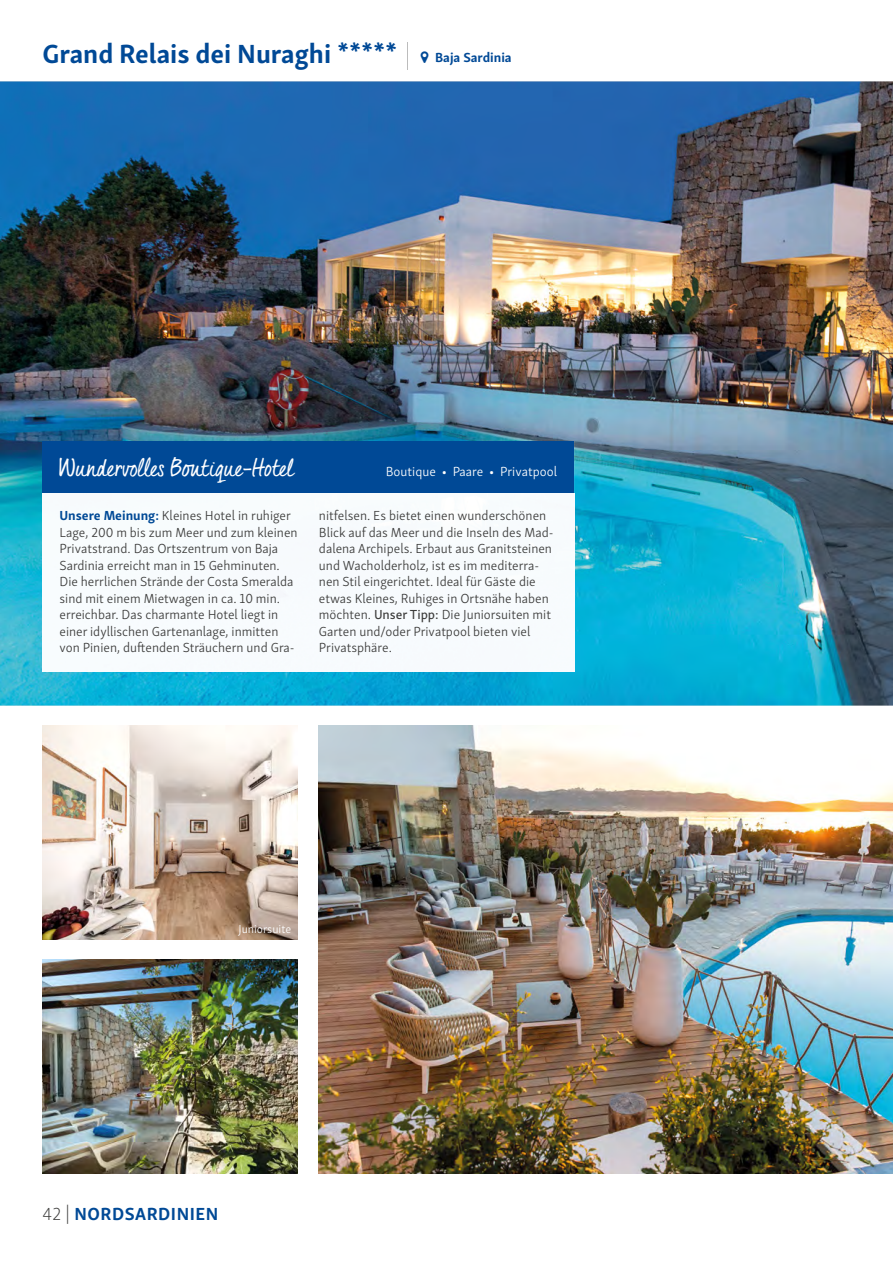
<style>
.page{position:relative;width:893px;height:1263px;background:#fff}
.page>*{position:absolute;margin:0;border:0;box-sizing:border-box;transform-origin:0 0}
.t1{font:700 27px "Skolar Sans";color:#004996}
.t2{font:24px "Quintus";color:#fff}
.t3{font:700 18px "Skolar Sans";letter-spacing:.03em;color:#004996}
.t4{font:300 13.5px/16.5px "Skolar Sans Latn";color:#3c3c3b}
.t5{font:300 13.5px "Skolar Sans Latn";color:#fff}
.t6{font:700 13.5px "Skolar Sans";color:#004996}
.t7{font:300 12px "Skolar Sans Latn";color:#fff}
.s1{font-family:"Skolar Sans";font-weight:700;color:#004996}
.s2{font-family:"Skolar Sans Latn Me";font-weight:400}
.s3{font-family:"Skolar Sans Latn El";font-weight:400;color:#3c3c3b}
</style>
<div class="page">
<img style="left:0;top:81px;width:893px;height:624px">
<img style="left:319px;top:725px;width:574px;height:448px">
<img style="left:43px;top:725px;width:255px;height:215px">
<img style="left:43px;top:959px;width:255px;height:214px">
<svg style="left:407px;top:42px;width:1px;height:28px"></svg>
<div style="left:43px;top:441px;width:531px;height:52px;background:#004996"></div>
<img style="left:43px;top:493px;width:531px;height:179px">
<h1 class="t1" style="left:43px;top:32px;width:356px">Grand Relais dei Nuraghi *****</h1>
<p class="t6" style="left:435px;top:46px;width:78px">Baja Sardinia</p>
<h2 class="t2" style="left:60px;top:449px;width:236px">Wundervolles Boutique-Hotel</h2>
<p class="t5" style="left:386px;top:461px;width:173px">Boutique • Paare • Privatpool</p>
<p class="t4" style="left:60px;top:507px;width:240px"><span class="s1">Unsere Meinung:</span> Kleines Hotel in ruhiger Lage, 200 m bis zum Meer und zum kleinen Privatstrand. Das Ortszentrum von Baja Sardinia erreicht man in 15 Gehminuten.<br>Die herrlichen Strände der Costa Smeralda sind mit einem Mietwagen in ca. 10 min. erreichbar. Das charmante Hotel liegt in einer idyllischen Gartenanlage, inmitten von Pinien, duftenden Sträuchern und Gra-</p>
<p class="t4" style="left:319px;top:507px;width:236px">nitfelsen. Es bietet einen wunderschönen Blick auf das Meer und die Inseln des Mad&shy;dalena Archipels. Erbaut aus Granitsteinen und Wacholderholz, ist es im mediterra&shy;nen Stil eingerichtet. Ideal für Gäste die etwas Kleines, Ruhiges in Ortsnähe haben möchten. <span class="s2">Unser Tipp:</span> Die Juniorsuiten mit Garten und/oder Privatpool bieten viel Privatsphäre.</p>
<p class="t7" style="left:238px;top:920px;width:54px">Juniorsuite</p>
<h3 class="t3" style="left:43px;top:1200px;width:177px"><span class="s3">42 |</span> NORDSARDINIEN</h3>
</div>
